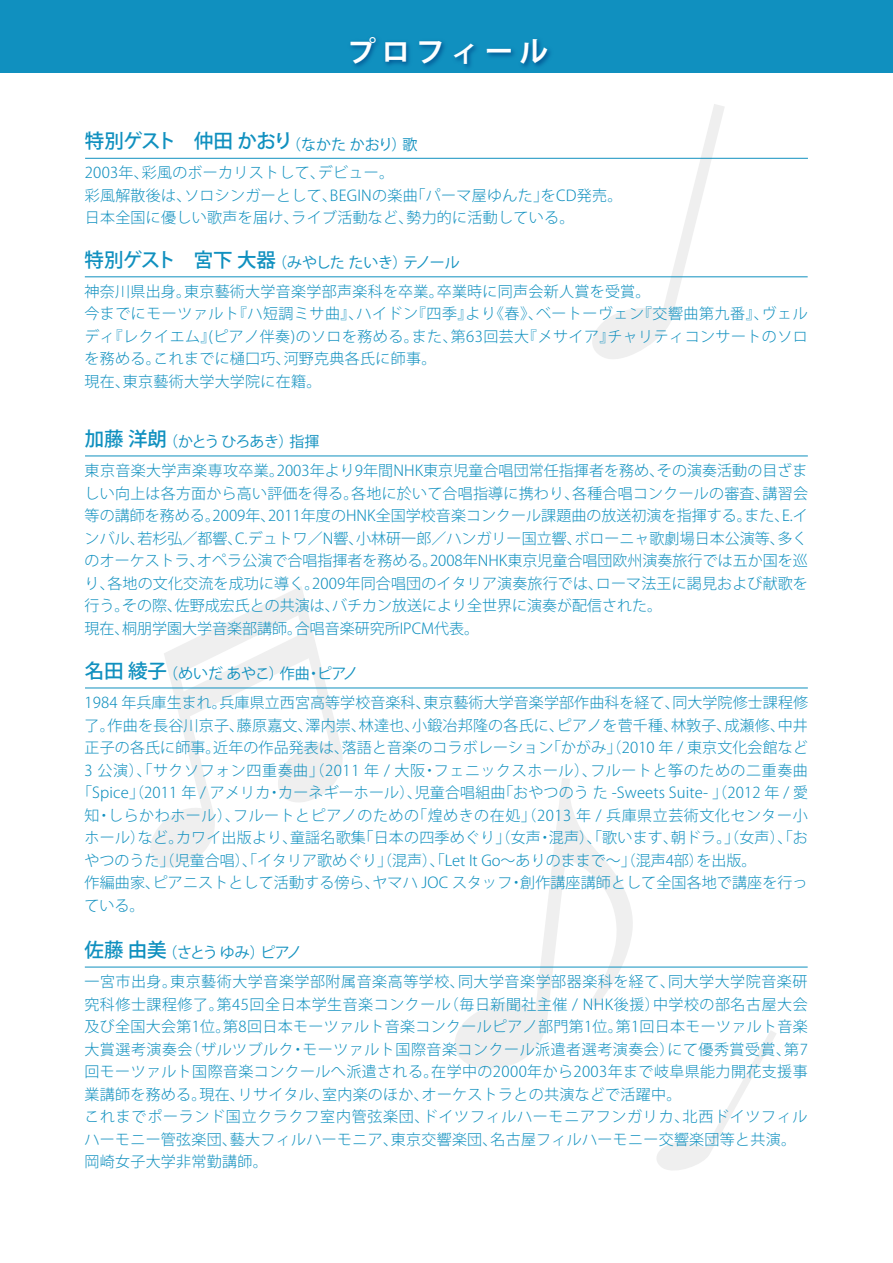
<style>
.page{position:relative;width:893px;height:1263px;background:#fff}
.page>*{position:absolute;margin:0;border:0;box-sizing:border-box;transform-origin:0 0}
.t1{font:700 28.65px "Koz Go Pro";letter-spacing:.2em;color:#fff}
.t2{font:500 19.5px "Koz Go Pro";letter-spacing:-.04em;color:#1090bf}
.t3{font:300 15px/22.5px "Koz Go Pro";letter-spacing:.02em;color:#1090bf}
.t4{font:300 15px "Koz Go Pro";color:#1090bf}
.t5{font:300 15px "Koz Go Pro";letter-spacing:.04em;color:#1090bf}
.s1{font-weight:400;font-size:15px}
.s2{font-weight:500;font-size:19.5px}
.s3{font-weight:400}
</style>
<div class="page">
<svg style="left:453px;top:778px;width:183px;height:291px"></svg>
<svg style="left:146px;top:586px;width:202px;height:282px"></svg>
<svg style="left:590px;top:104px;width:135px;height:255px"></svg>
<svg style="left:657px;top:1031px;width:119px;height:139px"></svg>
<div style="left:0;top:0;width:893px;height:72px;background:#1090bf"></div>
<img style="left:343px;top:38px;width:219px;height:35px">
<hr style="left:85px;top:158px;width:723px;height:1px;background:#1090bf">
<hr style="left:85px;top:967px;width:723px;height:1px;background:#1090bf">
<hr style="left:85px;top:688px;width:723px;height:1px;background:#1090bf">
<hr style="left:85px;top:456px;width:723px;height:1px;background:#1090bf">
<hr style="left:85px;top:276px;width:723px;height:1px;background:#1090bf">
<h1 class="t1" style="left:347px;top:33px;width:202px">プロフィール</h1>
<h2 class="t2" style="left:85px;top:128px;width:334px">特別ゲスト　仲田 かおり<span class="s1">（なかた かおり）歌</span></h2>
<p class="t3" style="left:85px;top:162px;width:539px">2003年、彩風のボーカリストして、デビュー。<br>彩風解散後は、ソロシンガーとして、BEGINの楽曲「パーマ屋ゆんた」をCD発売。日本全国に優しい歌声を届け、ライブ活動など、勢力的に活動している。</p>
<p class="t3" style="left:84px;top:248px;width:568px;line-height:28.8px"><span class="s2">特別ゲスト　宮下 大器</span><span class="s3">（みやした たいき）テノール<br></span>神奈川県出身。東京藝術大学音楽学部声楽科を卒業。卒業時に同声会新人賞を受賞。</p>
<p class="t3" style="left:84px;top:303px;width:725px">今までにモーツァルト『ハ短調ミサ曲』、ハイドン『四季』より《春》、ベートーヴェン『交響曲第九番』、ヴェルディ『レクイエム』(ピアノ伴奏)のソロを務める。また、第63回芸大『メサイア』チャリティコンサートのソロを務める。これまでに樋口巧、河野克典各氏に師事。<br>現在、東京藝術大学大学院に在籍。</p>
<p class="t3" style="left:85px;top:427px;width:724px;line-height:28.8px"><span class="s2">加藤 洋朗</span><span class="s3">（かとう ひろあき）指揮<br></span>東京音楽大学声楽専攻卒業。2003年より9年間NHK東京児童合唱団常任指揮者を務め、その演奏活動の目ざま</p>
<p class="t3" style="left:85px;top:482px;width:725px">しい向上は各方面から高い評価を得る。各地に於いて合唱指導に携わり、各種合唱コンクールの審査、講習会等の講師を務める。2009年、2011年度のHNK全国学校音楽コンクール課題曲の放送初演を指揮する。また、E.インバル、若杉弘／都響、C.デュトワ／N響、小林研一郎／ハンガリー国立響、ボローニャ歌劇場日本公演等、多くのオーケストラ、オペラ公演で合唱指揮者を務める。2008年NHK東京児童合唱団欧州演奏旅行では五か国を巡り、各地の文化交流を成功に導く。2009年同合唱団のイタリア演奏旅行では、ローマ法王に謁見および献歌を行う。その際、佐野成宏氏との共演は、バチカン放送により全世界に演奏が配信された。<br>現在、桐朋学園大学音楽部講師。合唱音楽研究所IPCM代表。</p>
<p class="t3" style="left:85px;top:659px;width:725px;line-height:28.8px"><span class="s2">名田 綾子</span><span class="s3">（めいだ あやこ）作曲・ピアノ<br></span>1984 年兵庫生まれ。兵庫県立西宮高等学校音楽科、東京藝術大学音楽学部作曲科を経て、同大学院修士課程修</p>
<p class="t3" style="left:85px;top:714px;width:725px">了。作曲を長谷川京子、藤原嘉文、澤内崇、林達也、小鍛冶邦隆の各氏に、ピアノを菅千種、林敦子、成瀬修、中井</p>
<p class="t3" style="left:85px;top:736px;width:725px">正子の各氏に師事。近年の作品発表は、落語と音楽のコラボレーション「かがみ」（2010 年 / 東京文化会館など</p>
<p class="t5" style="left:85px;top:760px;width:725px">3 公演）、「サクソフォン四重奏曲」（2011 年 / 大阪・フェニックスホール）、フルートと筝のための二重奏曲</p>
<p class="t3" style="left:77px;top:781px;width:732px">「Spice」（2011 年 / アメリカ・カーネギーホール）、児童合唱組曲「おやつのう た -Sweets Suite- 」（2012 年 / 愛</p>
<p class="t3" style="left:85px;top:804px;width:724px">知・しらかわホール）、フルートとピアノのための「煌めきの在処」（2013 年 / 兵庫県立芸術文化センター小</p>
<p class="t3" style="left:85px;top:826px;width:725px">ホール）など。カワイ出版より、童謡名歌集「日本の四季めぐり」（女声・混声）、「歌います、朝ドラ。」（女声）、「お</p>
<p class="t4" style="left:85px;top:850px;width:673px">やつのうた」（児童合唱）、「イタリア歌めぐり」（混声）、「Let It Go～ありのままで～」（混声4部）を出版。</p>
<p class="t3" style="left:85px;top:871px;width:724px">作編曲家、ピアニストとして活動する傍ら、ヤマハ JOC スタッフ・創作講座講師として全国各地で講座を行っ</p>
<p class="t3" style="left:85px;top:894px;width:61px">ている。</p>
<p class="t3" style="left:84px;top:938px;width:724px;line-height:28.8px"><span class="s2">佐藤 由美</span><span class="s3">（さとう ゆみ）ピアノ<br></span>一宮市出身。東京藝術大学音楽学部附属音楽高等学校、同大学音楽学部器楽科を経て、同大学大学院音楽研</p>
<p class="t3" style="left:84px;top:993px;width:725px">究科修士課程修了。第45回全日本学生音楽コンクール（毎日新聞社主催 / NHK後援）中学校の部名古屋大会及び全国大会第1位。第8回日本モーツァルト音楽コンクールピアノ部門第1位。第1回日本モーツァルト音楽大賞選考演奏会（ザルツブルク・モーツァルト国際音楽コンクール派遣者選考演奏会）にて優秀賞受賞、第7回モーツァルト国際音楽コンクールへ派遣される。在学中の2000年から2003年まで岐阜県能力開花支援事業講師を務める。現在、リサイタル、室内楽のほか、オーケストラとの共演などで活躍中。<br>これまでポーランド国立クラクフ室内管弦楽団、ドイツフィルハーモニアフンガリカ、北西ドイツフィルハーモニー管弦楽団、藝大フィルハーモニア、東京交響楽団、名古屋フィルハーモニー交響楽団等と共演。岡崎女子大学非常勤講師。</p>
</div>
